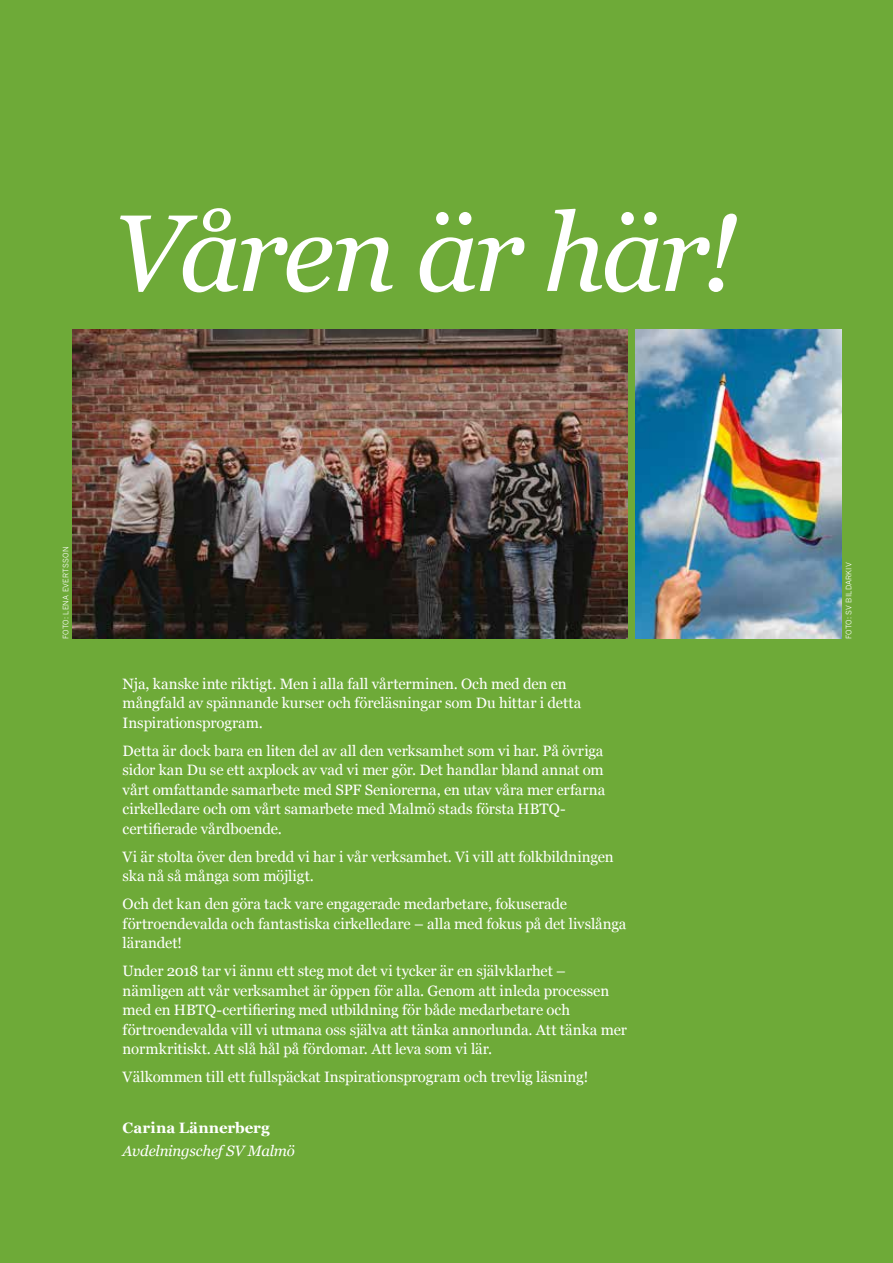
<style>
.page{position:relative;width:893px;height:1263px;background:#6eaa38}
.page>*{position:absolute;margin:0;border:0;box-sizing:border-box;transform-origin:0 0}
.t1{font:italic 108.75px "Georgia";letter-spacing:-.04em;color:#fff}
.t2{font:15px/19.5px "Georgia";letter-spacing:-.005em;color:#fff}
.t3{font:italic 15px "Georgia";letter-spacing:-.01em;color:#fff}
.t4{font:700 15px "Georgia";letter-spacing:.005em;color:#fff}
.t5{font:7.5px "Benton Gothic";letter-spacing:.02em;color:#fff}
</style>
<div class="page">
<img style="left:72px;top:330px;width:555px;height:309px">
<img style="left:635px;top:330px;width:207px;height:309px">
<h1 class="t1" style="left:112px;top:174px;width:627px">Våren är här!</h1>
<p class="t5" style="left:61px;top:639px;width:94px;rotate:-90deg">FOTO: LENA EVERTSSON</p>
<p class="t2" style="left:123px;top:673px;width:460px">Nja, kanske inte riktigt. Men i alla fall vårterminen. Och med den en mångfald av spännande kurser och föreläsningar som Du hittar i detta<br>Inspirationsprogram.</p>
<p class="t2" style="left:123px;top:740px;width:484px">Detta är dock bara en liten del av all den verksamhet som vi har. På övriga sidor kan Du se ett axplock av vad vi mer gör. Det handlar bland annat om vårt omfattande samarbete med SPF Seniorerna, en utav våra mer erfarna cirkelledare och om vårt samarbete med Malmö stads första HBTQ&shy;certifierade vårdboende.</p>
<p class="t2" style="left:123px;top:846px;width:492px">Vi är stolta över den bredd vi har i vår verksamhet. Vi vill att folkbildningen ska nå så många som möjligt.</p>
<p class="t2" style="left:123px;top:894px;width:505px">Och det kan den göra tack vare engagerade medarbetare, fokuserade förtroendevalda och fantastiska cirkelledare – alla med fokus på det livslånga lärandet!</p>
<p class="t2" style="left:123px;top:961px;width:506px">Under 2018 tar vi ännu ett steg mot det vi tycker är en självklarhet – nämligen att vår verksamhet är öppen för alla. Genom att inleda processen med en HBTQ-certifiering med utbildning för både medarbetare och förtroendevalda vill vi utmana oss själva att tänka annorlunda. Att tänka mer normkritiskt. Att slå hål på fördomar. Att leva som vi lär.</p>
<p class="t2" style="left:123px;top:1067px;width:467px">Välkommen till ett fullspäckat Inspirationsprogram och trevlig läsning!</p>
<p class="t4" style="left:123px;top:1116px;width:149px">Carina Lännerberg</p>
<p class="t3" style="left:123px;top:1140px;width:174px">Avdelningschef SV Malmö</p>
<p class="t5" style="left:844px;top:639px;width:78px;rotate:-90deg">FOTO: SV BILDARKIV</p>
</div>
